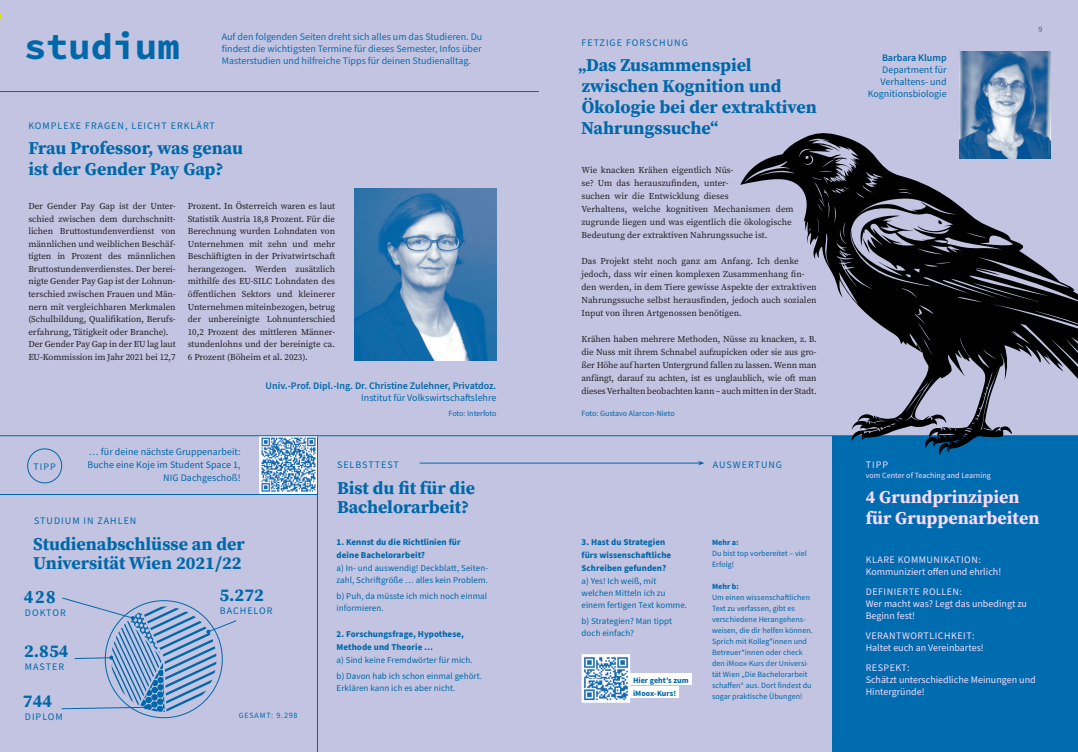
<style>
.page{position:relative;width:1078px;height:752px;background:#fff}
.page>*{position:absolute;margin:0;border:0;box-sizing:border-box;transform-origin:0 0}
.t1{font:37px "Source Code Variable";color:#0068a9}
.t2{font:18px/21px "Source Serif Variable";color:#0068a9}
.t3{font:18px/21px "Source Serif Variable";color:#f8dbfb}
.t4{font:10px/12px "Source Sans Pro";color:#f8dbfb}
.t5{font:10px/12px "Source Sans Pro";letter-spacing:.005em;color:#0068a9;text-align:right}
.t6{font:10px/12px "Source Sans Pro";color:#106bac;text-align:justify}
.t7{font:10px "Source Sans Pro";letter-spacing:.1em;color:#0068a9}
.t8{font:600 10px "Source Sans Pro";color:#0068a9}
.t9{font:9px/12.5px "Source Serif Pro";letter-spacing:-.005em;color:#231f20}
.t10{font:9px/12px "Source Sans Pro";letter-spacing:.005em;color:#0068a9}
.t11{font:700 9px/13px "Source Sans Pro";letter-spacing:.005em;color:#0068a9}
.t12{font:8px/11px "Source Sans Pro";letter-spacing:.005em;color:#0068a9}
.t13{font:8px "Source Sans Pro";letter-spacing:-.01em;color:#0265a8}
.t14{font:700 8px/12.8px "Source Sans Pro";letter-spacing:.005em;color:#0068a9}
.t15{font:8px "Source Sans Pro";letter-spacing:.005em;color:#f8dbfb}
.t16{font:8px "Source Sans Pro";letter-spacing:.1em;color:#0068a9}
.t17{font:8px "Source Sans Pro";color:#57585a}
</style>
<div class="page">
<div style="left:0;top:0;width:1077px;height:751px;background:#c2c4e2"></div>
<div style="left:616px;top:673px;width:75px;height:11px;background:#fff"></div>
<div style="left:616px;top:686px;width:62px;height:11px;background:#fff"></div>
<hr style="left:0;top:493px;width:317px;height:1px;background:#0068a9">
<img style="left:260px;top:436px;width:57px;height:57px">
<div style="left:832px;top:436px;width:245px;height:315px;background:#006cb0"></div>
<hr style="left:0;top:435px;width:1077px;height:1px;background:#0068a9">
<hr style="left:0;top:91px;width:539px;height:1px;background:#0068a9">
<hr style="left:317px;top:436px;width:1px;height:315px;background:#0068a9">
<hr style="left:832px;top:435px;width:1px;height:312px;background:#0068a9">
<svg style="left:61px;top:597px;width:176px;height:116px"></svg>
<img style="left:354px;top:188px;width:142px;height:172px">
<svg style="left:740px;top:132px;width:337px;height:323px"></svg>
<img style="left:959px;top:51px;width:91px;height:108px">
<div style="left:27px;top:448px;width:35px;height:35px;border:1px solid #0068a9;border-radius:50%"></div>
<hr style="left:419px;top:462px;width:280px;height:1px;background:#0068a9">
<svg style="left:698px;top:461px;width:6px;height:4px"></svg>
<img style="left:581px;top:654px;width:49px;height:48px">
<img style="left:616px;top:673px;width:14px;height:11px">
<img style="left:616px;top:686px;width:14px;height:11px">
<h1 class="t1" style="left:24px;top:20px;width:157px">studium</h1>
<p class="t6" style="left:222px;top:31px;width:262px">Auf den folgenden Seiten dreht sich alles um das Studieren. Du findest die wichtigsten Termine für dieses Semester, Infos über Masterstudien und hilfreiche Tipps für deinen Studienalltag.</p>
<p class="t7" style="left:28px;top:119px;width:188px">KOMPLEXE FRAGEN, LEICHT ERKLÄRT</p>
<h2 class="t2" style="left:28px;top:138px;width:216px">Frau Professor, was genau ist der Gender Pay Gap?</h2>
<p class="t9" style="left:28px;top:200px;width:149px">Der Gender Pay Gap ist der Unter&shy;schied zwischen dem durchschnitt&shy;lichen Bruttostundenverdienst von männlichen und weiblichen Beschäf&shy;tigten in Prozent des männlichen Bruttostundenverdienstes. Der berei&shy;nigte Gender Pay Gap ist der Lohnun&shy;terschied zwischen Frauen und Män&shy;nern mit vergleichbaren Merkmalen (Schulbildung, Qualifikation, Berufs&shy;erfahrung, Tätigkeit oder Branche).<br>Der Gender Pay Gap in der EU lag laut EU-Kommission im Jahr 2021 bei 12,7</p>
<p class="t9" style="left:188px;top:200px;width:149px;text-align:justify">Prozent. In Österreich waren es laut Statistik Austria 18,8 Prozent. Für die Berechnung wurden Lohndaten von Unternehmen mit zehn und mehr Beschäftigten in der Privatwirtschaft herangezogen. Werden zusätzlich mithilfe des EU-SILC Lohndaten des öffentlichen Sektors und kleinerer Unternehmen miteinbezogen, betrug der unbereinigte Lohnunterschied 10,2 Prozent des mittleren Männer&shy;stundenlohns und der bereinigte ca.<br>6 Prozent (Böheim et al. 2023).</p>
<p class="t8" style="left:265px;top:378px;width:232px">Univ.-Prof. Dipl.-Ing. Dr. Christine Zulehner, Privatdoz.</p>
<p class="t5" style="left:361px;top:391px;width:137px">Institut für Volkswirtschaftslehre</p>
<p class="t7" style="left:581px;top:36px;width:108px">FETZIGE FORSCHUNG</p>
<h2 class="t2" style="left:578px;top:55px;width:240px">„Das Zusammenspiel zwischen Kognition und<br>Ökologie bei der extraktiven<br>Nahrungssuche“</h2>
<p class="t9" style="left:581px;top:163px;width:214px;line-height:13px">Wie knacken Krähen eigentlich Nüs-<br>se? Um das herauszufinden, unter-<br>suchen wir die Entwicklung dieses<br>Verhaltens, welche kognitiven Mechanismen dem zugrunde liegen und was eigentlich die ökologische Bedeutung der extraktiven Nahrungssuche ist.</p>
<p class="t9" style="left:581px;top:254px;width:236px;line-height:13px">Das Projekt steht noch ganz am Anfang. Ich denke jedoch, dass wir einen komplexen Zusammenhang fin&shy;den werden, in dem Tiere gewisse Aspekte der extraktiven Nahrungssuche selbst herausfinden, jedoch auch sozialen Input von ihren Artgenossen benötigen.</p>
<p class="t9" style="left:581px;top:332px;width:237px;line-height:13px;text-align:justify">Krähen haben mehrere Methoden, Nüsse zu knacken, z. B. die Nuss mit ihrem Schnabel aufzupicken oder sie aus gro&shy;ßer Höhe auf harten Untergrund fallen zu lassen. Wenn man anfängt, darauf zu achten, ist es unglaublich, wie oft man dieses Verhalten beobachten kann – auch mitten in der Stadt.</p>
<p class="t5" style="left:34px;top:460px;width:24px">TIPP</p>
<p class="t5" style="left:87px;top:445px;width:155px;line-height:13px">… für deine nächste Gruppenarbeit:<br>Buche eine Koje im Student Space 1,<br>NIG Dachgeschoß!</p>
<p class="t7" style="left:34px;top:513px;width:104px">STUDIUM IN ZAHLEN</p>
<h2 class="t2" style="left:33px;top:534px;width:213px;line-height:19px">Studienabschlüsse an der<br>Universität Wien 2021/22</h2>
<h2 class="t2" style="left:24px;top:586px;width:33px">428</h2>
<p class="t5" style="left:25px;top:606px;width:42px">DOKTOR</p>
<h2 class="t2" style="left:24px;top:640px;width:46px">2.854</h2>
<p class="t5" style="left:25px;top:661px;width:41px">MASTER</p>
<h2 class="t2" style="left:219px;top:584px;width:46px">5.272</h2>
<p class="t7" style="left:220px;top:604px;width:54px">BACHELOR</p>
<h2 class="t2" style="left:23px;top:690px;width:31px">744</h2>
<p class="t5" style="left:25px;top:711px;width:39px">DIPLOM</p>
<p class="t16" style="left:239px;top:710px;width:60px">GESAMT: 9.298</p>
<p class="t13" style="left:448px;top:408px;width:49px">Foto: Interfoto</p>
<p class="t13" style="left:581px;top:408px;width:95px">Foto: Gustavo Alarcon-Nieto</p>
<p class="t7" style="left:337px;top:457px;width:63px">SELBSTTEST</p>
<p class="t7" style="left:712px;top:457px;width:71px">AUSWERTUNG</p>
<h2 class="t2" style="left:337px;top:478px;width:140px;line-height:19px">Bist du fit für die<br>Bachelorarbeit?</h2>
<p class="t11" style="left:336px;top:535px;width:125px">1. Kennst du die Richtlinien für deine Bachelorarbeit?</p>
<p class="t10" style="left:336px;top:561px;width:153px">a) In- und auswendig! Deckblatt, Seiten&shy;zahl, Schriftgröße … alles kein Problem.</p>
<p class="t10" style="left:336px;top:589px;width:152px">b) Puh, da müsste ich mich noch einmal informieren.</p>
<p class="t11" style="left:336px;top:627px;width:129px">2. Forschungsfrage, Hypothese,<br>Methode und Theorie …</p>
<p class="t10" style="left:336px;top:651px;width:147px;line-height:16px">a) Sind keine Fremdwörter für mich. b) Davon hab ich schon einmal gehört.</p>
<p class="t10" style="left:336px;top:681px;width:120px">Erklären kann ich es aber nicht.</p>
<p class="t11" style="left:581px;top:535px;width:91px">3. Hast du Strategien fürs wissenschaftliche<br>Schreiben gefunden?</p>
<p class="t10" style="left:581px;top:574px;width:107px">a) Yes! Ich weiß, mit welchen Mitteln ich zu einem fertigen Text komme.</p>
<p class="t10" style="left:581px;top:614px;width:92px">b) Strategien? Man tippt doch einfach?</p>
<p class="t14" style="left:633px;top:674px;width:57px">Hier gehtʼs zum iMoox-Kurs!</p>
<p class="t14" style="left:711px;top:536px;width:28px">Mehr a:</p>
<p class="t12" style="left:711px;top:548px;width:96px">Du bist top vorbereitet – viel<br>Erfolg!</p>
<p class="t14" style="left:711px;top:580px;width:29px">Mehr b:</p>
<p class="t12" style="left:711px;top:592px;width:102px">Um einen wissenschaftlichen<br>Text zu verfassen, gibt es verschiedene Herangehens&shy;weisen, die dir helfen können.<br>Sprich mit Kolleg*innen und<br>Betreuer*innen oder check den iMoox-Kurs der Universi&shy;tät Wien „Die Bachelorarbeit schaffen“ aus. Dort findest du sogar praktische Übungen!</p>
<p class="t8" style="left:881px;top:51px;width:66px">Barbara Klump</p>
<p class="t5" style="left:867px;top:64px;width:80px">Department für<br>Verhaltens- und<br>Kognitionsbiologie</p>
<p class="t17" style="left:1038px;top:24px;width:5px">9</p>
<p class="t4" style="left:865px;top:458px;width:24px">TIPP</p>
<p class="t15" style="left:865px;top:469px;width:127px">vom Center of Teaching and Learning</p>
<h2 class="t3" style="left:865px;top:486px;width:175px">4 Grundprinzipien für Gruppenarbeiten</h2>
<p class="t4" style="left:865px;top:553px;width:137px">KLARE KOMMUNIKATION:<br>Kommuniziert offen und ehrlich!</p>
<p class="t4" style="left:865px;top:585px;width:163px">DEFINIERTE ROLLEN:<br>Wer macht was? Legt das unbedingt zu<br>Beginn fest!</p>
<p class="t4" style="left:865px;top:629px;width:119px">VERANTWORTLICHKEIT:<br>Haltet euch an Vereinbartes!</p>
<p class="t4" style="left:865px;top:661px;width:171px">RESPEKT:<br>Schätzt unterschiedliche Meinungen und<br>Hintergründe!</p>
</div>
